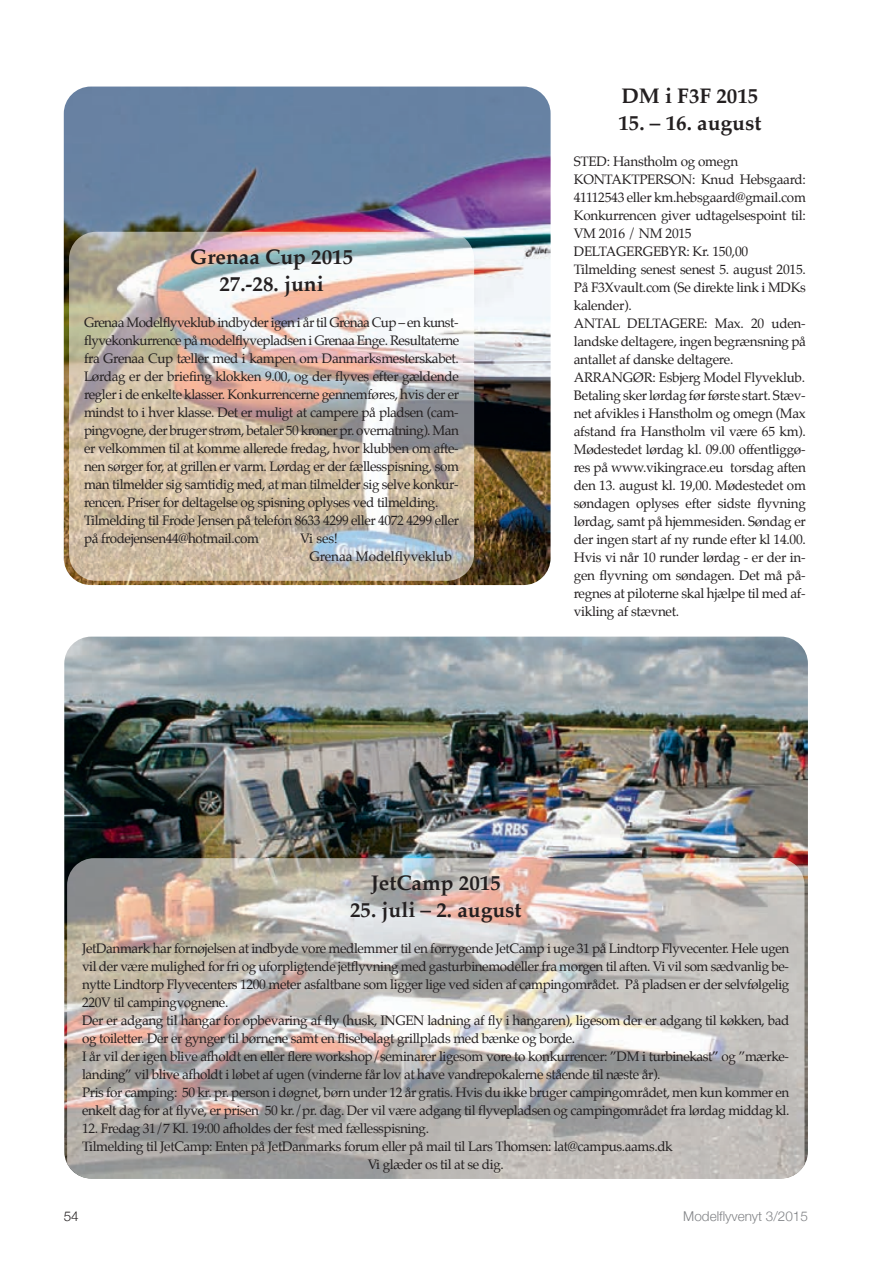
<style>
.page{position:relative;width:893px;height:1263px;background:#fff}
.page>*{position:absolute;margin:0;border:0;box-sizing:border-box;transform-origin:0 0}
.t1{font:700 21px/27px "Palatino";color:#231f20;text-align:center}
.t2{font:13.5px/18px "Palatino";letter-spacing:-.03em;color:#231f20}
.t3{font:13.5px/18px "Palatino";color:#231f20}
.t4{font:300 13.5px "Helvetica Neue";color:#808285}
.t5{font:300 13.5px "Helvetica Neue";color:#231f20}
</style>
<div class="page">
<img style="left:64px;top:87px;width:487px;height:498px">
<img style="left:69px;top:232px;width:405px;height:349px">
<img style="left:64px;top:637px;width:744px;height:529px">
<svg style="left:86px;top:1178px;width:700px;height:1px"></svg>
<img style="left:67px;top:858px;width:737px;height:320px">
<h1 class="t1" style="left:190px;top:243px;width:165px">grenaa cup 2015<br>27.-28. juni</h1>
<p class="t2" style="left:84px;top:313px;width:377px">Grenaa Modelflyveklub indbyder igen i år til Grenaa Cup – en kunst&shy;flyvekonkurrence på modelflyvepladsen i Grenaa enge. resultaterne fra Grenaa Cup tæller med i kampen om danmarks mesterskabet.<br>Lørdag er der briefing klokken 9.00, og der flyves efter gældende regler i de enkelte klasser. Konkurrencerne gennemføres, hvis der er mindst to i hver klasse. det er muligt at campere på pladsen (cam&shy;pingvogne, der bruger strøm, betaler 50 kroner pr. overnatning). Man er velkommen til at komme allerede fredag, hvor klubben om afte&shy;nen sørger for, at grillen er varm. Lørdag er der fællesspisning, som man tilmelder sig samtidig med, at man tilmelder sig selve konkur&shy;rencen. Priser for deltagelse og spisning oplyses ved tilmelding.<br>Tilmelding til Frode Jensen på telefon 8633 4299 eller 4072 4299 eller på frodejensen44@hotmail.com</p>
<p class="t3" style="left:309px;top:529px;width:144px;text-indent:-9px">Vi ses!<br>Grenaa Modelflyveklub</p>
<h1 class="t1" style="left:621px;top:82px;width:139px">DM i f3f 2015</h1>
<h1 class="t1" style="left:618px;top:109px;width:144px">15. – 16. august</h1>
<p class="t2" style="left:574px;top:152px;width:234px">STed: Hanstholm og omegn KONTAKTPerSON: Knud Hebsgaard:<br>41112543 eller km.hebsgaard@gmail.com Konkurrencen giver udtagelsespoint til:<br>VM 2016 / NM 2015 deLTAGerGeBYr: Kr. 150,00<br>Tilmelding senest senest 5. august 2015.<br>På F3Xvault.com (Se direkte link i MdKs kalender).<br>ANTAL deLTAGere: Max. 20 uden&shy;landske deltagere, ingen begrænsning på antallet af danske deltagere.<br>ArrANGØr: esbjerg Model Flyveklub.<br>Betaling sker lørdag før første start. Stæv&shy;net afvikles i Hanstholm og omegn (Max afstand fra Hanstholm vil være 65 km).<br>Mødestedet lørdag kl. 09.00 offentliggø&shy;res på www.vikingrace.eu torsdag aften den 13. august kl. 19,00. Mødestedet om søndagen oplyses efter sidste flyvning lørdag, samt på hjemmesiden. Søndag er der ingen start af ny runde efter kl 14.00.<br>Hvis vi når 10 runder lørdag - er der in&shy;gen flyvning om søndagen. det må på&shy;regnes at piloterne skal hjælpe til med af&shy;vikling af stævnet.</p>
<h1 class="t1" style="left:371px;top:869px;width:132px">Jetcamp 2015</h1>
<h1 class="t1" style="left:350px;top:896px;width:173px">25. juli – 2. august</h1>
<p class="t2" style="left:82px;top:940px;width:709px">Jetdanmark har fornøjelsen at indbyde vore medlemmer til en forrygende JetCamp i uge 31 på Lindtorp Flyvecenter. Hele ugen vil der være mulighed for fri og uforpligtende jetflyvning med gasturbinemodeller fra morgen til aften. Vi vil som sædvanlig be&shy;nytte Lindtorp Flyvecenters 1200 meter asfaltbane som ligger lige ved siden af campingområdet. På pladsen er der selvfølgelig 220V til campingvognene.<br>der er adgang til hangar for opbevaring af fly (husk, iNGeN ladning af fly i hangaren), ligesom der er adgang til køkken, bad og toiletter. der er gynger til børnene samt en flisebelagt grillplads med bænke og borde.<br>i år vil der igen blive afholdt en eller flere workshop/seminarer ligesom vore to konkurrencer: ”dM i turbinekast” og ”mærke&shy;landing” vil blive afholdt i løbet af ugen (vinderne får lov at have vandrepokalerne stående til næste år).<br>Pris for camping: 50 kr. pr. person i døgnet, børn under 12 år gratis. Hvis du ikke bruger campingområdet, men kun kommer en enkelt dag for at flyve, er prisen 50 kr./pr. dag. der vil være adgang til flyvepladsen og campingområdet fra lørdag middag kl.</p>
<p class="t2" style="left:82px;top:1120px;width:349px">12. Fredag 31/7 Kl. 19:00 afholdes der fest med fællesspisning.</p>
<p class="t2" style="left:82px;top:1138px;width:592px">Tilmelding til JetCamp: enten på Jetdanmarks forum eller på mail til Lars Thomsen: lat@campus.aams.dk</p>
<p class="t2" style="left:368px;top:1156px;width:138px">Vi glæder os til at se dig.</p>
<p class="t5" style="left:64px;top:1205px;width:17px">54</p>
<p class="t4" style="left:683px;top:1205px;width:126px">Modelflyvenyt 3/2015</p>
</div>
